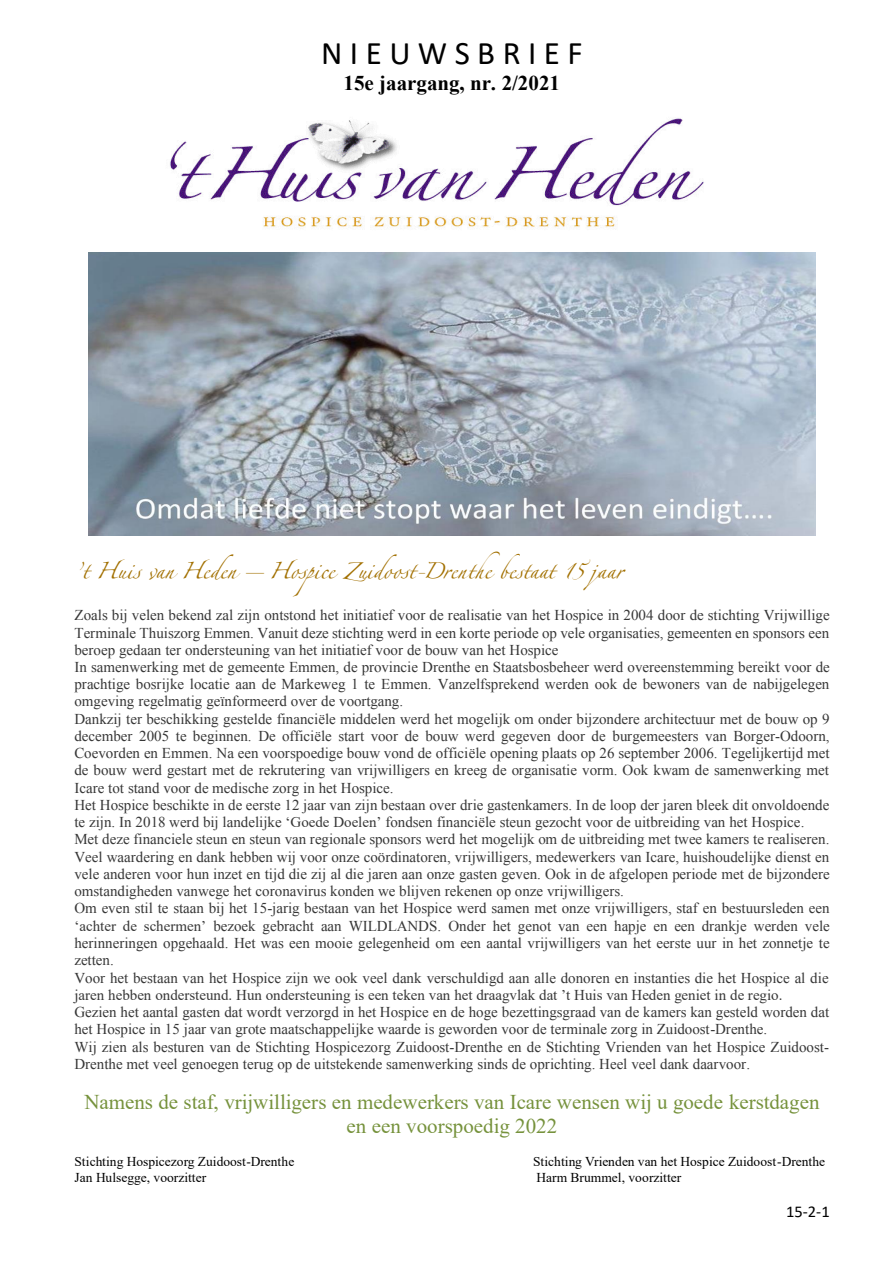
<style>
.page{position:relative;width:893px;height:1263px;background:#fff}
.page>*{position:absolute;margin:0;border:0;box-sizing:border-box;transform-origin:0 0}
.t1{font:36px "Linotype Zapfino One";color:#a27000}
.t2{font:33px "Calibri";color:#000}
.t3{font:21px/24px "Times New Roman";color:#76923c;text-align:center}
.t4{font:700 21px "Times New Roman";color:#000}
.t5{font:16.5px "Calibri";color:#000}
.t6{font:15px/17.2px "Times New Roman";color:#373737}
.t7{font:13.5px "Times New Roman";color:#000}
</style>
<div class="page">
<img style="left:170px;top:118px;width:534px;height:109px">
<img style="left:88px;top:252px;width:727px;height:283px">
<h2 class="t2" style="left:321px;top:30px;width:263px">N I E U W S B R I E F</h2>
<h3 class="t4" style="left:344px;top:69px;width:218px">15e jaargang, nr. 2/2021</h3>
<h1 class="t1" style="left:74px;top:545px;width:550px">’t Huis van Heden – Hospice Zuidoost-Drenthe bestaat 15 jaar</h1>
<p class="t6" style="left:74px;top:606px;width:757px">Zoals bij velen bekend zal zijn ontstond het initiatief voor de realisatie van het Hospice in 2004 door de stichting Vrijwillige Terminale Thuiszorg Emmen. Vanuit deze stichting werd in een korte periode op vele organisaties, gemeenten en sponsors een beroep gedaan ter ondersteuning van het initiatief voor de bouw van het Hospice<br>In samenwerking met de gemeente Emmen, de provincie Drenthe en Staatsbosbeheer werd overeenstemming bereikt voor de prachtige bosrijke locatie aan de Markeweg 1 te Emmen. Vanzelfsprekend werden ook de bewoners van de nabijgelegen omgeving regelmatig geïnformeerd over de voortgang.<br>Dankzij ter beschikking gestelde financiële middelen werd het mogelijk om onder bijzondere architectuur met de bouw op 9 december 2005 te beginnen. De officiële start voor de bouw werd gegeven door de burgemeesters van Borger-Odoorn, Coevorden en Emmen. Na een voorspoedige bouw vond de officiële opening plaats op 26 september 2006. Tegelijkertijd met de bouw werd gestart met de rekrutering van vrijwilligers en kreeg de organisatie vorm. Ook kwam de samenwerking met Icare tot stand voor de medische zorg in het Hospice.<br>Het Hospice beschikte in de eerste 12 jaar van zijn bestaan over drie gastenkamers. In de loop der jaren bleek dit onvoldoende te zijn. In 2018 werd bij landelijke ‘Goede Doelen’ fondsen financiële steun gezocht voor de uitbreiding van het Hospice.<br>Met deze financiele steun en steun van regionale sponsors werd het mogelijk om de uitbreiding met twee kamers te realiseren.<br>Veel waardering en dank hebben wij voor onze coördinatoren, vrijwilligers, medewerkers van Icare, huishoudelijke dienst en vele anderen voor hun inzet en tijd die zij al die jaren aan onze gasten geven. Ook in de afgelopen periode met de bijzondere omstandigheden vanwege het coronavirus konden we blijven rekenen op onze vrijwilligers.<br>Om even stil te staan bij het 15-jarig bestaan van het Hospice werd samen met onze vrijwilligers, staf en bestuursleden een ‘achter de schermen’ bezoek gebracht aan WILDLANDS. Onder het genot van een hapje en een drankje werden vele herinneringen opgehaald. Het was een mooie gelegenheid om een aantal vrijwilligers van het eerste uur in het zonnetje te zetten.<br>Voor het bestaan van het Hospice zijn we ook veel dank verschuldigd aan alle donoren en instanties die het Hospice al die jaren hebben ondersteund. Hun ondersteuning is een teken van het draagvlak dat ’t Huis van Heden geniet in de regio.<br>Gezien het aantal gasten dat wordt verzorgd in het Hospice en de hoge bezettingsgraad van de kamers kan gesteld worden dat het Hospice in 15 jaar van grote maatschappelijke waarde is geworden voor de terminale zorg in Zuidoost-Drenthe.<br>Wij zien als besturen van de Stichting Hospicezorg Zuidoost-Drenthe en de Stichting Vrienden van het Hospice Zuidoost-Drenthe met veel genoegen terug op de uitstekende samenwerking sinds de oprichting. Heel veel dank daarvoor.</p>
<h3 class="t3" style="left:84px;top:1089px;width:737px">Namens de staf, vrijwilligers en medewerkers van Icare wensen wij u goede kerstdagen en een voorspoedig 2022</h3>
<p class="t7" style="left:74px;top:1152px;width:221px">Stichting Hospicezorg Zuidoost-Drenthe</p>
<p class="t7" style="left:533px;top:1152px;width:294px">Stichting Vrienden van het Hospice Zuidoost-Drenthe</p>
<p class="t7" style="left:74px;top:1167px;width:133px">Jan Hulsegge, voorzitter</p>
<p class="t7" style="left:537px;top:1167px;width:146px">Harm Brummel, voorzitter</p>
<p class="t5" style="left:786px;top:1200px;width:45px">15-2-1</p>
</div>
